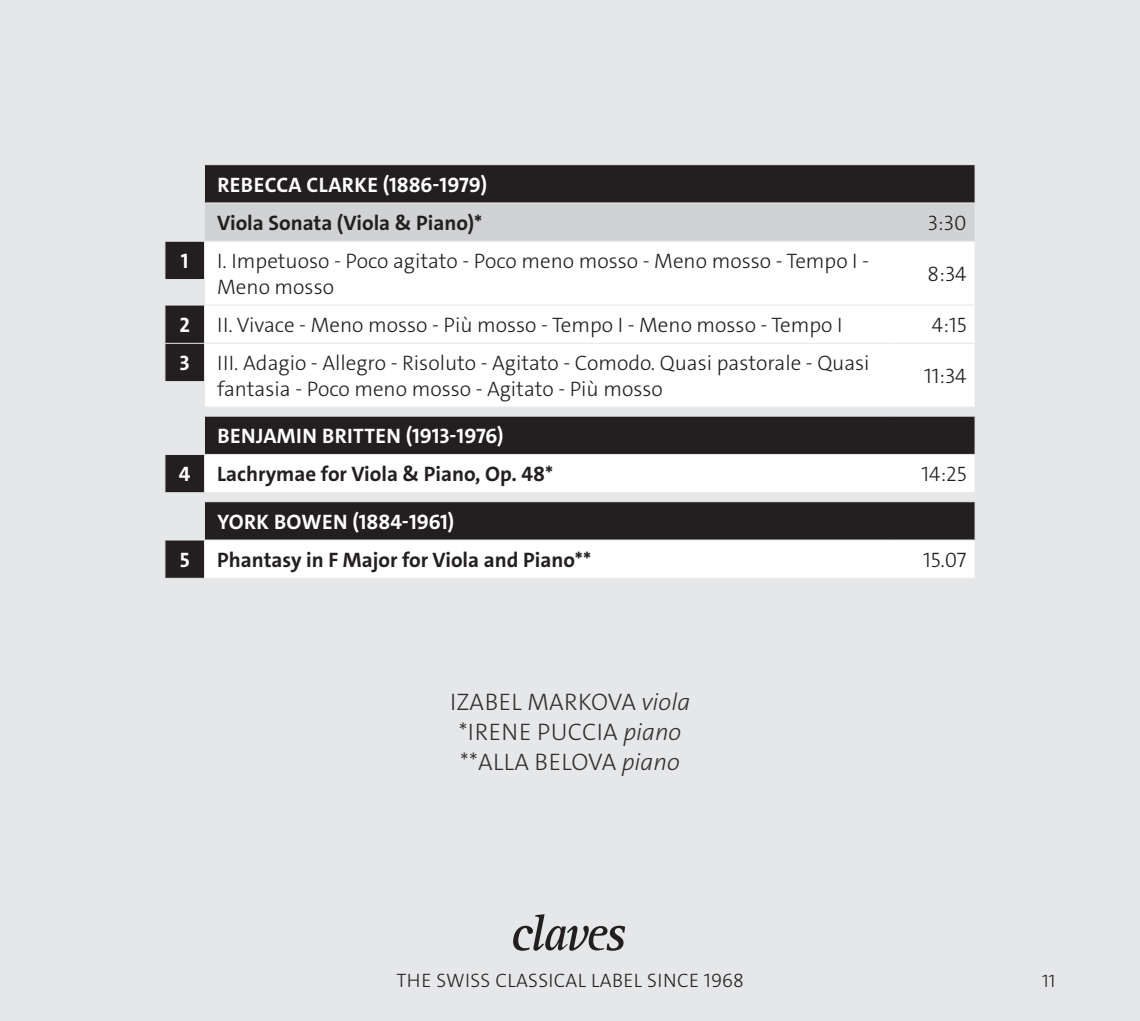
<style>
.page{position:relative;width:1140px;height:1021px;background:#fff}
.page>*{position:absolute;margin:0;border:0;box-sizing:border-box;transform-origin:0 0}
.t1{font:300 24px "The Sans C4 s";letter-spacing:.02em;color:#312f30}
.t2{font:300 21px/25.5px "The Sans C4 s";color:#231f20}
.t3{font:700 21px "The Sans C4 s";color:#231f20}
.t4{font:700 21px "The Sans C4 s";letter-spacing:.015em;color:#fff}
.t5{font:300 19.5px "The Sans C4 s";letter-spacing:.02em;color:#231f20}
.t6{font:300 18px "The Sans C4 s";color:#231f20}
.s1{font-style:italic}
</style>
<div class="page">
<div style="left:0;top:0;width:1140px;height:1020px;background:#e6e7e9"></div>
<svg style="left:513px;top:914px;width:112px;height:36px"></svg>
<svg style="left:165px;top:165px;width:809px;height:412px;fill:#231f20"></svg>
<div style="left:205px;top:203px;width:769px;height:38px;background:#d1d2d4"></div>
<svg style="left:205px;top:242px;width:769px;height:335px;fill:#fff"></svg>
<hr style="left:204px;top:165px;width:1px;height:37px;background:#e6e7e9">
<hr style="left:164px;top:202px;width:40px;height:1px;background:#e6e7e9">
<hr style="left:204px;top:202px;width:691px;height:1px;background:#e6e7e9">
<hr style="left:204px;top:203px;width:1px;height:38px;background:#e6e7e9">
<hr style="left:895px;top:202px;width:80px;height:1px;background:#e6e7e9">
<hr style="left:164px;top:241px;width:40px;height:1px;background:#e6e7e9">
<hr style="left:204px;top:241px;width:691px;height:1px;background:#e6e7e9">
<hr style="left:204px;top:242px;width:1px;height:37px;background:#e6e7e9">
<hr style="left:895px;top:241px;width:80px;height:1px;background:#e6e7e9">
<hr style="left:164px;top:279px;width:41px;height:1px;background:#e6e7e9">
<svg style="left:204px;top:280px;width:1px;height:24px"></svg>
<svg style="left:974px;top:279px;width:1px;height:25px"></svg>
<hr style="left:164px;top:304px;width:40px;height:1px;background:#e6e7e9">
<hr style="left:204px;top:304px;width:691px;height:1px;background:#e6e7e9">
<hr style="left:204px;top:305px;width:1px;height:38px;background:#e6e7e9">
<hr style="left:895px;top:304px;width:80px;height:1px;background:#e6e7e9">
<hr style="left:164px;top:343px;width:40px;height:1px;background:#e6e7e9">
<hr style="left:204px;top:343px;width:691px;height:1px;background:#e6e7e9">
<hr style="left:204px;top:344px;width:1px;height:37px;background:#e6e7e9">
<hr style="left:895px;top:343px;width:80px;height:1px;background:#e6e7e9">
<hr style="left:164px;top:381px;width:41px;height:1px;background:#e6e7e9">
<hr style="left:164px;top:406px;width:40px;height:1px;background:#e6e7e9">
<hr style="left:204px;top:406px;width:691px;height:1px;background:#e6e7e9">
<svg style="left:204px;top:382px;width:1px;height:33px"></svg>
<hr style="left:895px;top:406px;width:80px;height:1px;background:#e6e7e9">
<svg style="left:974px;top:381px;width:1px;height:25px"></svg>
<hr style="left:164px;top:415px;width:40px;height:1px;background:#e6e7e9">
<hr style="left:204px;top:415px;width:691px;height:1px;background:#e6e7e9">
<hr style="left:204px;top:416px;width:1px;height:38px;background:#e6e7e9">
<hr style="left:895px;top:415px;width:80px;height:1px;background:#e6e7e9">
<hr style="left:164px;top:454px;width:40px;height:1px;background:#e6e7e9">
<hr style="left:204px;top:454px;width:691px;height:1px;background:#e6e7e9">
<hr style="left:204px;top:455px;width:1px;height:37px;background:#e6e7e9">
<hr style="left:895px;top:454px;width:80px;height:1px;background:#e6e7e9">
<hr style="left:164px;top:492px;width:40px;height:1px;background:#e6e7e9">
<hr style="left:204px;top:492px;width:691px;height:1px;background:#e6e7e9">
<hr style="left:895px;top:492px;width:80px;height:1px;background:#e6e7e9">
<hr style="left:164px;top:501px;width:40px;height:1px;background:#e6e7e9">
<hr style="left:204px;top:501px;width:691px;height:1px;background:#e6e7e9">
<hr style="left:204px;top:502px;width:1px;height:37px;background:#e6e7e9">
<hr style="left:895px;top:501px;width:80px;height:1px;background:#e6e7e9">
<hr style="left:164px;top:539px;width:40px;height:1px;background:#e6e7e9">
<hr style="left:204px;top:539px;width:691px;height:1px;background:#e6e7e9">
<hr style="left:204px;top:540px;width:1px;height:38px;background:#e6e7e9">
<hr style="left:895px;top:539px;width:80px;height:1px;background:#e6e7e9">
<p class="t4" style="left:217px;top:171px;width:271px">REBECCA CLARKE (1886-1979)</p>
<p class="t3" style="left:217px;top:209px;width:266px">Viola Sonata (Viola &amp; Piano)*</p>
<p class="t2" style="left:927px;top:210px;width:40px">3:30</p>
<p class="t4" style="left:181px;top:247px;width:9px">1</p>
<p class="t2" style="left:217px;top:248px;width:653px">I. Impetuoso - Poco agitato - Poco meno mosso - Meno mosso - Tempo I -<br>Meno mosso</p>
<p class="t2" style="left:927px;top:261px;width:40px">8:34</p>
<p class="t4" style="left:179px;top:311px;width:12px">2</p>
<p class="t2" style="left:217px;top:312px;width:627px">II. Vivace - Meno mosso - Più mosso - Tempo I - Meno mosso - Tempo I</p>
<p class="t2" style="left:932px;top:312px;width:36px">4:15</p>
<p class="t4" style="left:180px;top:349px;width:12px">3</p>
<p class="t2" style="left:217px;top:350px;width:654px">III. Adagio - Allegro - Risoluto - Agitato - Comodo. Quasi pastorale - Quasi fantasia - Poco meno mosso - Agitato - Più mosso</p>
<p class="t2" style="left:924px;top:363px;width:44px">11:34</p>
<p class="t4" style="left:217px;top:422px;width:288px">BENJAMIN BRITTEN (1913-1976)</p>
<p class="t4" style="left:179px;top:461px;width:13px">4</p>
<p class="t3" style="left:217px;top:461px;width:337px">Lachrymae for Viola &amp; Piano, Op. 48*</p>
<p class="t2" style="left:921px;top:461px;width:47px">14:25</p>
<p class="t4" style="left:217px;top:508px;width:238px">YORK BOWEN (1884-1961)</p>
<p class="t4" style="left:180px;top:546px;width:11px">5</p>
<p class="t3" style="left:217px;top:546px;width:375px">Phantasy in F Major for Viola and Piano**</p>
<p class="t2" style="left:923px;top:547px;width:45px">15.07</p>
<p class="t1" style="left:450px;top:686px;width:242px">IZABEL MARKOVA <span class="s1">viola</span></p>
<p class="t1" style="left:459px;top:716px;width:224px">*IRENE PUCCIA <span class="s1">piano</span></p>
<p class="t1" style="left:460px;top:746px;width:221px">**ALLA BELOVA <span class="s1">piano</span></p>
<p class="t5" style="left:396px;top:968px;width:349px">THE SWISS CLASSICAL LABEL SINCE 1968</p>
<p class="t6" style="left:1042px;top:969px;width:15px">11</p>
</div>
